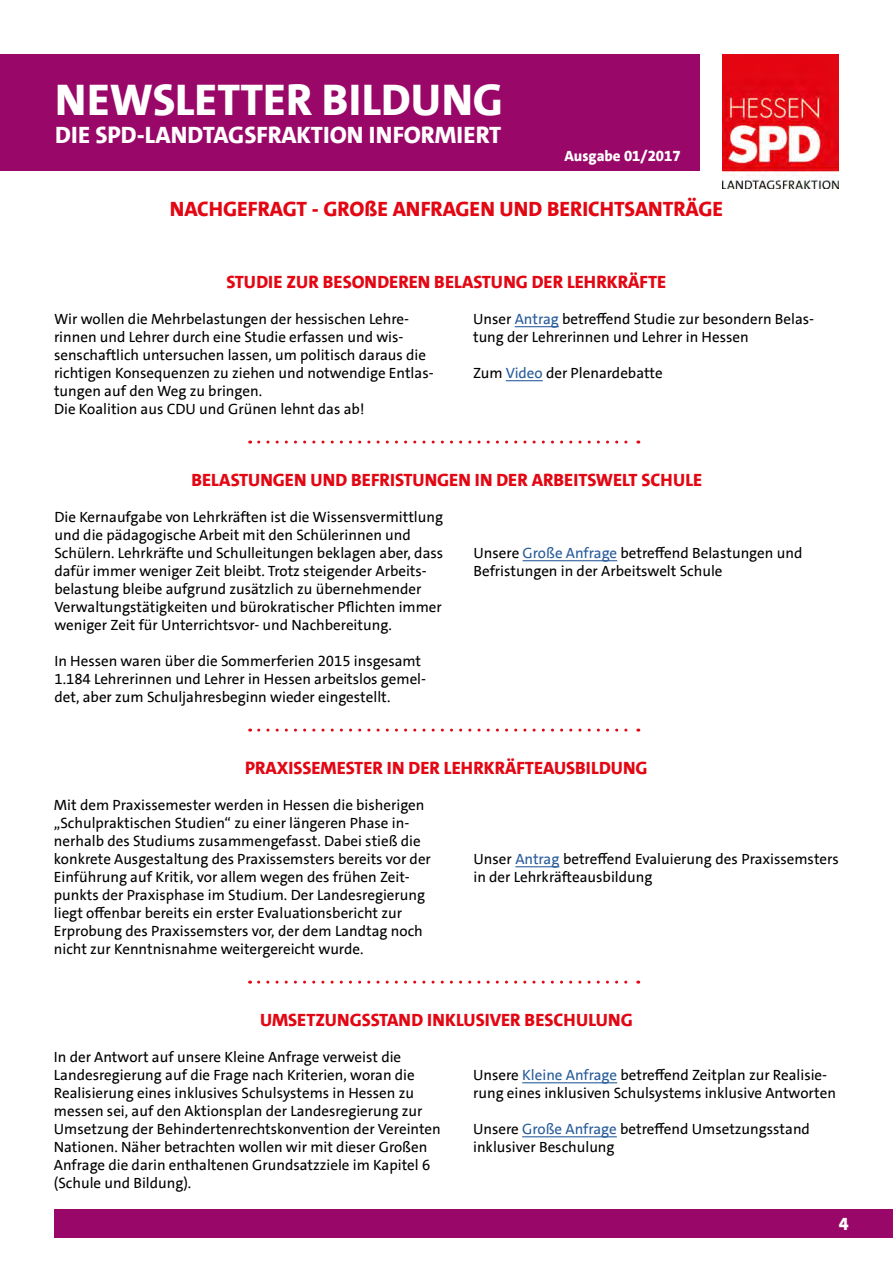
<style>
.page{position:relative;width:893px;height:1263px;background:#fff}
.page>*{position:absolute;margin:0;border:0;box-sizing:border-box;transform-origin:0 0}
.t1{font:800 45px "SPD The Sans Versal";color:#fff}
.t2{font:800 24px "SPD The Sans Versal";color:#fff}
.t3{font:800 21px "SPD The Sans";color:#e30613}
.t4{font:800 18px "SPD The Sans";color:#e30613}
.t5{font:800 18px "SPD The Sans";color:#fff}
.t6{font:15px/18px "SPD The Sans";color:#000}
.t7{font:800 15px "SPD The Sans";color:#fff}
.s1{color:#275b9b}
</style>
<div class="page">
<div style="left:0;top:54px;width:700px;height:117px;background:#990868"></div>
<img style="left:722px;top:54px;width:117px;height:135px">
<div style="left:54px;top:1209px;width:839px;height:29px;background:#990868"></div>
<svg style="left:259px;top:441px;width:380px;height:3px"></svg>
<svg style="left:259px;top:729px;width:380px;height:3px"></svg>
<hr style="left:522px;top:1082px;width:95px;height:1px;background:#275b9b">
<hr style="left:522px;top:1136px;width:95px;height:1px;background:#275b9b">
<svg style="left:259px;top:981px;width:380px;height:3px"></svg>
<hr style="left:523px;top:560px;width:94px;height:1px;background:#275b9b">
<hr style="left:515px;top:326px;width:44px;height:1px;background:#275b9b">
<hr style="left:506px;top:380px;width:37px;height:1px;background:#275b9b">
<hr style="left:515px;top:866px;width:44px;height:1px;background:#275b9b">
<h1 class="t1" style="left:55px;top:71px;width:449px">NEWSLETTER BILDUNG</h1>
<h2 class="t2" style="left:55px;top:120px;width:447px">DIE SPD-LANDTAGSFRAKTION INFORMIERT</h2>
<p class="t7" style="left:564px;top:146px;width:118px">Ausgabe 01/2017</p>
<h3 class="t3" style="left:170px;top:195px;width:555px">NACHGEFRAGT - GROßE ANFRAGEN UND BERICHTSANTRÄGE</h3>
<p class="t4" style="left:226px;top:270px;width:441px">STUDIE ZUR BESONDEREN BELASTUNG DER LEHRKRÄFTE</p>
<p class="t6" style="left:54px;top:310px;width:381px">Wir wollen die Mehrbelastungen der hessischen Lehre&shy;rinnen und Lehrer durch eine Studie erfassen und wis&shy;senschaftlich untersuchen lassen, um politisch daraus die richtigen Konsequenzen zu ziehen und notwendige Entlas&shy;tungen auf den Weg zu bringen.<br>Die Koalition aus CDU und Grünen lehnt das ab!</p>
<p class="t6" style="left:473px;top:310px;width:343px">Unser <span class="s1">Antrag</span> betreffend Studie zur besondern Belas&shy;tung der Lehrerinnen und Lehrer in Hessen</p>
<p class="t6" style="left:473px;top:364px;width:191px">Zum <span class="s1">Video</span> der Plenardebatte</p>
<p class="t4" style="left:191px;top:468px;width:512px">BELASTUNGEN UND BEFRISTUNGEN IN DER ARBEITSWELT SCHULE</p>
<p class="t6" style="left:54px;top:508px;width:390px">Die Kernaufgabe von Lehrkräften ist die Wissensvermittlung und die pädagogische Arbeit mit den Schülerinnen und Schülern. Lehrkräfte und Schulleitungen beklagen aber, dass dafür immer weniger Zeit bleibt. Trotz steigender Arbeits&shy;belastung bleibe aufgrund zusätzlich zu übernehmender Verwaltungstätigkeiten und bürokratischer Pflichten immer weniger Zeit für Unterrichtsvor- und Nachbereitung.</p>
<p class="t6" style="left:54px;top:652px;width:373px">In Hessen waren über die Sommerferien 2015 insgesamt<br>1.184 Lehrerinnen und Lehrer in Hessen arbeitslos gemel&shy;det, aber zum Schuljahresbeginn wieder eingestellt.</p>
<p class="t6" style="left:474px;top:544px;width:330px">Unsere <span class="s1">Große Anfrage</span> betreffend Belastungen und<br>Befristungen in der Arbeitswelt Schule</p>
<p class="t4" style="left:245px;top:756px;width:404px">PRAXISSEMESTER IN DER LEHRKRÄFTEAUSBILDUNG</p>
<p class="t6" style="left:54px;top:796px;width:379px">Mit dem Praxissemester werden in Hessen die bisherigen „Schulpraktischen Studien“ zu einer längeren Phase in&shy;nerhalb des Studiums zusammengefasst. Dabei stieß die konkrete Ausgestaltung des Praxissemsters bereits vor der Einführung auf Kritik, vor allem wegen des frühen Zeit&shy;punkts der Praxisphase im Studium. Der Landesregierung liegt offenbar bereits ein erster Evaluationsbericht zur Erprobung des Praxissemsters vor, der dem Landtag noch nicht zur Kenntnisnahme weitergereicht wurde.</p>
<p class="t6" style="left:473px;top:850px;width:367px">Unser <span class="s1">Antrag</span> betreffend Evaluierung des Praxissemsters in der Lehrkräfteausbildung</p>
<p class="t4" style="left:260px;top:1008px;width:374px">UMSETZUNGSSTAND INKLUSIVER BESCHULUNG</p>
<p class="t6" style="left:54px;top:1048px;width:388px">In der Antwort auf unsere Kleine Anfrage verweist die Landesregierung auf die Frage nach Kriterien, woran die Realisierung eines inklusives Schulsystems in Hessen zu messen sei, auf den Aktionsplan der Landesregierung zur Umsetzung der Behindertenrechtskonvention der Vereinten Nationen. Näher betrachten wollen wir mit dieser Großen Anfrage die darin enthaltenen Grundsatzziele im Kapitel 6 (Schule und Bildung).</p>
<p class="t6" style="left:473px;top:1066px;width:364px">Unsere <span class="s1">Kleine Anfrage</span> betreffend Zeitplan zur Realisie&shy;rung eines inklusiven Schulsystems inklusive Antworten</p>
<p class="t6" style="left:473px;top:1120px;width:338px">Unsere <span class="s1">Große Anfrage</span> betreffend Umsetzungsstand inklusiver Beschulung</p>
<p class="t5" style="left:839px;top:1212px;width:11px">4</p>
</div>
